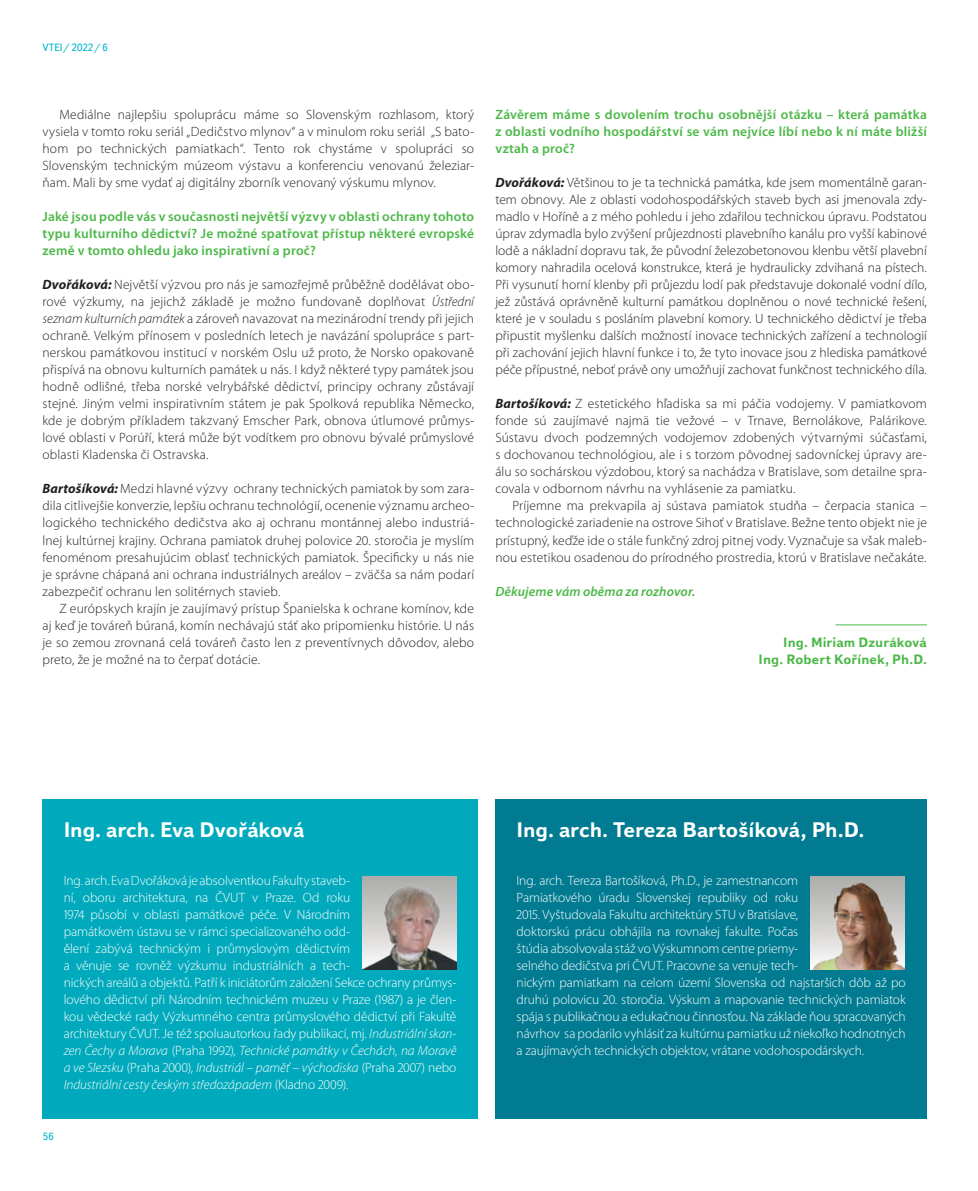
<style>
.page{position:relative;width:978px;height:1191px;background:#fff}
.page>*{position:absolute;margin:0;border:0;box-sizing:border-box;transform-origin:0 0}
.t1{font:700 21px "Textbook New";letter-spacing:-.01em;color:#fff}
.t2{font:300 13.5px/17px "Myriad Pro";letter-spacing:.01em;color:#231f20;text-align:justify}
.t3{font:300 13.5px/17px "Myriad Pro";letter-spacing:-.01em;color:#fff}
.t4{font:600 13.5px/17px "Myriad Pro";letter-spacing:.015em;color:#4cb848;text-align:justify}
.t5{font:700 13.5px/17px "Textbook New";letter-spacing:.005em;color:#4cb848;text-align:right}
.t6{font:italic 600 13.5px "Myriad Pro";letter-spacing:.01em;color:#4cb848}
.t7{font:10.5px "Textbook New";color:#00b7ce}
.s1{font-weight:700;font-style:italic}
.s2{font-style:italic}
</style>
<div class="page">
<div style="left:43px;top:799px;width:435px;height:319px;background:#00aabc"></div>
<img style="left:363px;top:876px;width:93px;height:93px">
<hr style="left:836px;top:624px;width:91px;height:1px;background:#4cb848">
<div style="left:495px;top:799px;width:432px;height:319px;background:#007b91"></div>
<img style="left:811px;top:876px;width:94px;height:93px">
<p class="t7" style="left:43px;top:41px;width:67px">VTEI/ 2022/ 6</p>
<p class="t2" style="left:43px;top:106px;width:433px;text-indent:17px">Mediálne najlepšiu spoluprácu máme so Slovenským rozhlasom, ktorý vysiela v tomto roku seriál „Dedičstvo mlynov“ a v minulom roku seriál „S bato&shy;hom po technických pamiatkach“. Tento rok chystáme v spolupráci so Slovenským technickým múzeom výstavu a konferenciu venovanú železiar&shy;ňam. Mali by sme vydať aj digitálny zborník venovaný výskumu mlynov.</p>
<p class="t4" style="left:43px;top:208px;width:433px">Jaké jsou podle vás v současnosti největší výzvy v oblasti ochrany tohoto typu kulturního dědictví? Je možné spatřovat přístup některé evropské země v tomto ohledu jako inspirativní a proč?</p>
<p class="t2" style="left:43px;top:276px;width:433px"><span class="s1">Dvořáková:</span> Největší výzvou pro nás je samozřejmě průběžně dodělávat obo&shy;rové výzkumy, na jejichž základě je možno fundovaně doplňovat <span class="s2">Ústřední seznam kulturních památek</span> a zároveň navazovat na mezinárodní trendy při jejich ochraně. Velkým přínosem v posledních letech je navázání spolupráce s part&shy;nerskou památkovou institucí v norském Oslu už proto, že Norsko opakovaně přispívá na obnovu kulturních památek u nás. I když některé typy památek jsou hodně odlišné, třeba norské velrybářské dědictví, principy ochrany zůstávají stejné. Jiným velmi inspirativním státem je pak Spolková republika Německo, kde je dobrým příkladem takzvaný Emscher Park, obnova útlumové průmys&shy;lové oblasti v Porúří, která může být vodítkem pro obnovu bývalé průmyslové oblasti Kladenska či Ostravska.</p>
<p class="t2" style="left:43px;top:480px;width:433px"><span class="s1">Bartošíková:</span> Medzi hlavné výzvy ochrany technických pamiatok by som zara&shy;dila citlivejšie konverzie, lepšiu ochranu technológií, ocenenie významu archeo&shy;logického technického dedičstva ako aj ochranu montánnej alebo industriá&shy;lnej kultúrnej krajiny. Ochrana pamiatok druhej polovice 20. storočia je myslím fenoménom presahujúcim oblasť technických pamiatok. Špecificky u nás nie je správne chápaná ani ochrana industriálnych areálov – zväčša sa nám podarí zabezpečiť ochranu len solitérnych stavieb.</p>
<p class="t2" style="left:43px;top:599px;width:433px;text-indent:17px">Z európskych krajín je zaujímavý prístup Španielska k ochrane komínov, kde aj keď je továreň búraná, komín nechávajú stáť ako pripomienku histórie. U nás je so zemou zrovnaná celá továreň často len z preventívnych dôvodov, alebo preto, že je možné na to čerpať dotácie.</p>
<p class="t4" style="left:495px;top:106px;width:433px">Závěrem máme s dovolením trochu osobnější otázku – která památka z oblasti vodního hospodářství se vám nejvíce líbí nebo k ní máte bližší vztah a proč?</p>
<p class="t2" style="left:495px;top:174px;width:433px"><span class="s1">Dvořáková:</span> Většinou to je ta technická památka, kde jsem momentálně garan&shy;tem obnovy. Ale z oblasti vodohospodářských staveb bych asi jmenovala zdy&shy;madlo v Hoříně a z mého pohledu i jeho zdařilou technickou úpravu. Podstatou úprav zdymadla bylo zvýšení průjezdnosti plavebního kanálu pro vyšší kabinové lodě a nákladní dopravu tak, že původní železobetonovou klenbu větší plavební komory nahradila ocelová konstrukce, která je hydraulicky zdvihaná na pístech.<br>Při vysunutí horní klenby při průjezdu lodí pak představuje dokonalé vodní dílo, jež zůstává oprávněně kulturní památkou doplněnou o nové technické řešení, které je v souladu s posláním plavební komory. U technického dědictví je třeba připustit myšlenku dalších možností inovace technických zařízení a technologií při zachování jejich hlavní funkce i to, že tyto inovace jsou z hlediska památkové péče přípustné, neboť právě ony umožňují zachovat funkčnost technického díla.</p>
<p class="t2" style="left:495px;top:395px;width:433px"><span class="s1">Bartošíková:</span> Z estetického hľadiska sa mi páčia vodojemy. V pamiatkovom fonde sú zaujímavé najmä tie vežové – v Trnave, Bernolákove, Palárikove.<br>Sústavu dvoch podzemných vodojemov zdobených výtvarnými súčasťami, s dochovanou technológiou, ale i s torzom pôvodnej sadovníckej úpravy are&shy;álu so sochárskou výzdobou, ktorý sa nachádza v Bratislave, som detailne spra&shy;covala v odbornom návrhu na vyhlásenie za pamiatku.</p>
<p class="t2" style="left:495px;top:497px;width:433px;text-indent:17px">Príjemne ma prekvapila aj sústava pamiatok studňa – čerpacia stanica – technologické zariadenie na ostrove Sihoť v Bratislave. Bežne tento objekt nie je prístupný, keďže ide o stále funkčný zdroj pitnej vody. Vyznačuje sa však maleb&shy;nou estetikou osadenou do prírodného prostredia, ktorú v Bratislave nečakáte.</p>
<p class="t6" style="left:495px;top:582px;width:202px">Děkujeme vám oběma za rozhovor.</p>
<p class="t5" style="left:759px;top:633px;width:170px">Ing. Miriam Dzuráková<br>Ing. Robert Kořínek, Ph.D.</p>
<h1 class="t1" style="left:64px;top:817px;width:242px">Ing. arch. Eva Dvořáková</h1>
<p class="t3" style="left:64px;top:871px;width:394px">Ing. arch. Eva Dvořáková je absolventkou Fakulty staveb-<br>ní, oboru architektura, na ČVUT v Praze. Od roku<br>1974 působí v oblasti památkové péče. V Národním<br>památkovém ústavu se v rámci specializovaného odd-<br>ělení zabývá technickým i průmyslovým dědictvím<br>a věnuje se rovněž výzkumu industriálních a tech-<br>nických areálů a objektů. Patří k iniciátorům založení Sekce ochrany průmys&shy;lového dědictví při Národním technickém muzeu v Praze (1987) a je člen&shy;kou vědecké rady Výzkumného centra průmyslového dědictví při Fakultě architektury ČVUT. Je též spoluautorkou řady publikací, mj. <span class="s2">Industriální skan&shy;zen Čechy a Morava</span> (Praha 1992), <span class="s2">Technické památky v Čechách, na Moravě a ve Slezsku</span> (Praha 2000), <span class="s2">Industriál – paměť – východiska</span> (Praha 2007) nebo <span class="s2">Industriální cesty českým středozápadem</span> (Kladno 2009).</p>
<p class="t7" style="left:43px;top:1130px;width:12px">56</p>
<h1 class="t1" style="left:517px;top:817px;width:349px">Ing. arch. Tereza Bartošíková, Ph.D.</h1>
<p class="t3" style="left:517px;top:871px;width:391px">Ing. arch. Tereza Bartošíková, Ph.D., je zamestnancom<br>Pamiatkového úradu Slovenskej republiky od roku<br>2015. Vyštudovala Fakultu architektúry STU v Bratislave,<br>doktorskú prácu obhájila na rovnakej fakulte. Počas<br>štúdia absolvovala stáž vo Výskumnom centre priemy-<br>selného dedičstva pri ČVUT. Pracovne sa venuje tech-<br>nickým pamiatkam na celom území Slovenska od najstarších dôb až po druhú polovicu 20. storočia. Výskum a mapovanie technických pamiatok spája s publikačnou a edukačnou činnosťou. Na základe ňou spracovaných návrhov sa podarilo vyhlásiť za kultúrnu pamiatku už niekoľko hodnotných a zaujímavých technických objektov, vrátane vodohospodárskych.</p>
</div>
